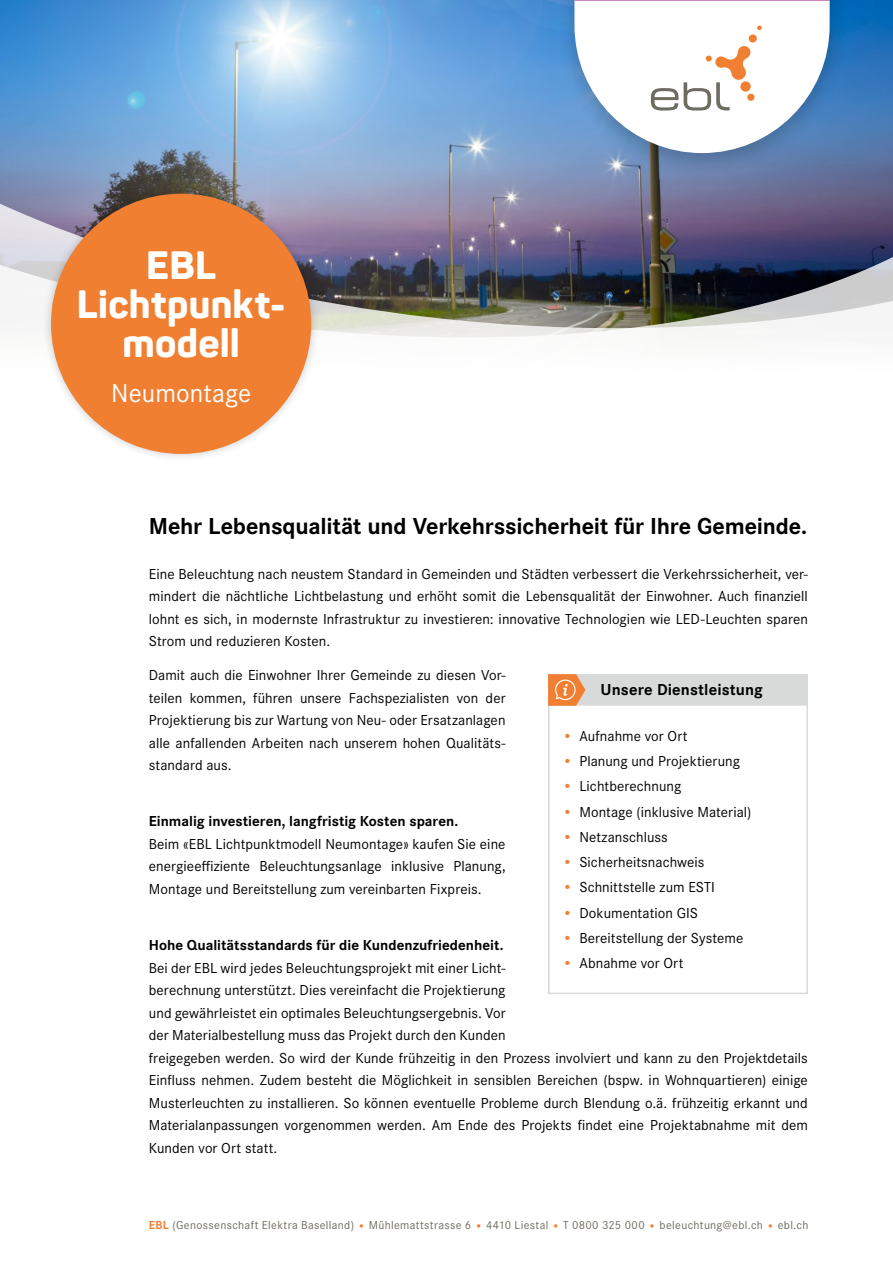
<style>
.page{position:relative;width:893px;height:1263px;background:#fff}
.page>*{position:absolute;margin:0;border:0;box-sizing:border-box;transform-origin:0 0}
.t1{font:800 39px/39px "Panton";letter-spacing:.01em;color:#fff;text-align:center}
.t2{font:27px "Corporate S";letter-spacing:.005em;color:#fff}
.t3{font:700 24px "Corporate S";letter-spacing:-.01em;color:#000}
.t4{font:700 16.5px "Corporate S";letter-spacing:.005em;color:#000}
.t5{font:15px/22.5px "Corporate S";letter-spacing:.005em;color:#000;text-align:justify}
.t6{font:700 15px "Corporate S";color:#000}
.t7{font:12px "Corporate S";letter-spacing:.03em;color:#6e6b61}
.s1{color:#f07f32}
.s2{font-weight:700;color:#f07f32}
</style>
<div class="page">
<img style="left:0;top:0;width:893px;height:177px">
<img style="left:0;top:177px;width:893px;height:161px">
<div style="left:42px;top:184px;width:279px;height:279px;background:#000;opacity:.2"></div>
<div style="left:51px;top:194px;width:260px;height:260px;background:#f07f32;border-radius:50%"></div>
<div style="left:548px;top:674px;width:260px;height:320px;border:2px solid #d8dada"></div>
<div style="left:549px;top:675px;width:258px;height:30px;background:#d8dada"></div>
<div style="left:548px;top:674px;width:260px;height:32px;border:2px solid #d8dada"></div>
<svg style="left:548px;top:674px;width:37px;height:32px"></svg>
<img style="left:552px;top:0;width:300px;height:183px">
<svg style="left:574px;top:1px;width:256px;height:152px"></svg>
<hr style="left:574px;top:0;width:256px;height:1px;background:#911180">
<h1 class="t1" style="left:77px;top:245px;width:210px">EBL<br>Lichtpunkt&shy;modell</h1>
<h2 class="t2" style="left:111px;top:378px;width:142px">Neumontage</h2>
<h3 class="t3" style="left:149px;top:512px;width:660px">Mehr Lebensqualität und Verkehrssicherheit für Ihre Gemeinde.</h3>
<p class="t5" style="left:149px;top:563px;width:661px">Eine Beleuchtung nach neustem Standard in Gemeinden und Städten verbessert die Verkehrssicherheit, ver&shy;mindert die nächtliche Lichtbelastung und erhöht somit die Lebensqualität der Einwohner. Auch finanziell lohnt es sich, in modernste Infrastruktur zu investieren: innovative Technologien wie LED-Leuchten sparen Strom und reduzieren Kosten.</p>
<p class="t5" style="left:149px;top:664px;width:358px">Damit auch die Einwohner Ihrer Gemeinde zu diesen Vor&shy;teilen kommen, führen unsere Fachspezialisten von der Projektierung bis zur Wartung von Neu- oder Ersatzanlagen alle anfallenden Arbeiten nach unserem hohen Qualitäts&shy;standard aus.</p>
<p class="t4" style="left:601px;top:680px;width:164px">Unsere Dienstleistung</p>
<p class="t5" style="left:562px;top:725px;width:127px"><span class="s1">•</span> Aufnahme vor Ort</p>
<p class="t5" style="left:562px;top:750px;width:179px"><span class="s1">•</span> Planung und Projektierung</p>
<p class="t5" style="left:562px;top:775px;width:121px"><span class="s1">•</span> Lichtberechnung</p>
<p class="t5" style="left:562px;top:800px;width:191px"><span class="s1">•</span> Montage (inklusive Material)</p>
<p class="t5" style="left:562px;top:826px;width:107px"><span class="s1">•</span> Netzanschluss</p>
<p class="t5" style="left:562px;top:851px;width:144px"><span class="s1">•</span> Sicherheitsnachweis</p>
<p class="t5" style="left:562px;top:876px;width:154px"><span class="s1">•</span> Schnittstelle zum ESTI</p>
<p class="t5" style="left:562px;top:901px;width:137px"><span class="s1">•</span> Dokumentation GIS</p>
<p class="t5" style="left:562px;top:927px;width:182px"><span class="s1">•</span> Bereitstellung der Systeme</p>
<p class="t5" style="left:562px;top:952px;width:123px"><span class="s1">•</span> Abnahme vor Ort</p>
<p class="t6" style="left:149px;top:813px;width:311px">Einmalig investieren, langfristig Kosten sparen.</p>
<p class="t5" style="left:149px;top:833px;width:358px">Beim «EBL Lichtpunktmodell Neumontage» kaufen Sie eine energieeffiziente Beleuchtungsanlage inklusive Planung, Montage und Bereitstellung zum vereinbarten Fixpreis.</p>
<p class="t6" style="left:149px;top:936px;width:356px">Hohe Qualitätsstandards für die Kundenzufriedenheit.</p>
<p class="t5" style="left:149px;top:956px;width:661px;text-align:left">Bei der EBL wird jedes Beleuchtungsprojekt mit einer Licht-<br>berechnung unterstützt. Dies vereinfacht die Projektierung<br>und gewährleistet ein optimales Beleuchtungsergebnis. Vor<br>der Materialbestellung muss das Projekt durch den Kunden<br>freigegeben werden. So wird der Kunde frühzeitig in den Prozess involviert und kann zu den Projektdetails Einfluss nehmen. Zudem besteht die Möglichkeit in sensiblen Bereichen (bspw. in Wohnquartieren) einige Musterleuchten zu installieren. So können eventuelle Probleme durch Blendung o.ä. frühzeitig erkannt und Materialanpassungen vorgenommen werden. Am Ende des Projekts findet eine Projektabnahme mit dem Kunden vor Ort statt.</p>
<p class="t7" style="left:149px;top:1218px;width:661px"><span class="s2">EBL</span> (Genossenschaft Elektra Baselland) <span class="s2">•</span> Mühlemattstrasse 6 <span class="s2">•</span> 4410 Liestal <span class="s2">•</span> T 0800 325 000 <span class="s2">•</span> beleuchtung@ebl.ch <span class="s2">•</span> ebl.ch</p>
</div>
